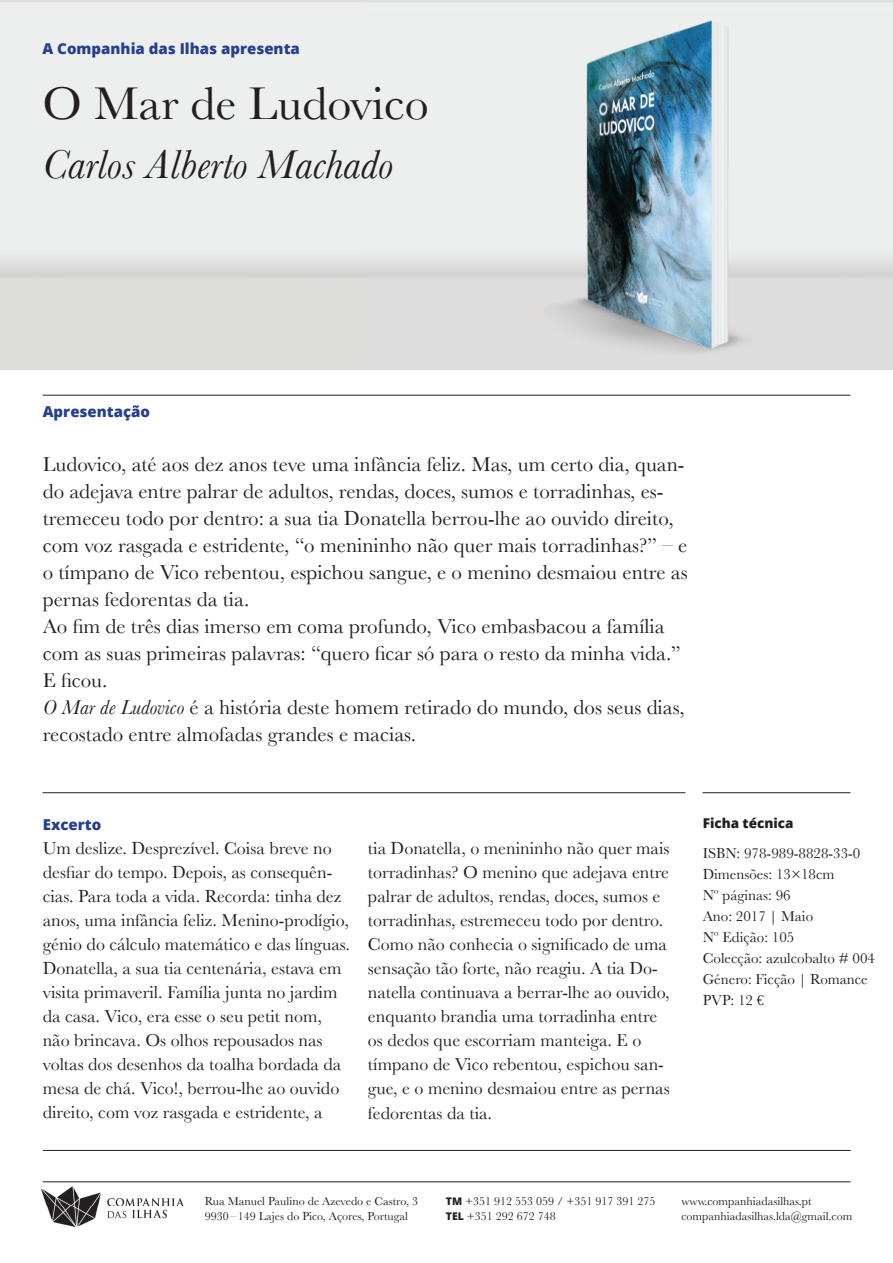
<style>
.page{position:relative;width:893px;height:1263px;background:#fff}
.page>*{position:absolute;margin:0;border:0;box-sizing:border-box;transform-origin:0 0}
.t1{font:48px "Baskerville";color:#231f20}
.t2{font:italic 42px "Baskerville";color:#231f20}
.t3{font:21px/27px "Baskerville";color:#231f20}
.t4{font:18px/24px "Baskerville";color:#231f20}
.t5{font:15px/21px "Baskerville";color:#231f20}
.t6{font:800 15px "Open Sans";color:#253f8e}
.t7{font:800 13.5px "Open Sans";color:#231f20}
.t8{font:12px/15px "Baskerville";color:#231f20}
.s1{font-style:italic}
.s2{font-family:"Open Sans";font-weight:800;font-size:10.5px}
</style>
<div class="page">
<img style="left:41px;top:1181px;width:150px;height:47px">
<hr style="left:43px;top:1181px;width:807px;height:1px;background:#231f20">
<img style="left:364px;top:0;width:529px;height:369px">
<hr style="left:43px;top:1150px;width:808px;height:1px;background:#231f20">
<hr style="left:43px;top:395px;width:807px;height:1px;background:#231f20">
<hr style="left:43px;top:792px;width:642px;height:1px;background:#231f20">
<hr style="left:702px;top:792px;width:148px;height:1px;background:#231f20">
<p class="t6" style="left:43px;top:37px;width:259px">A Companhia das Ilhas apresenta</p>
<h1 class="t1" style="left:43px;top:75px;width:388px">O Mar de Ludovico</h1>
<h2 class="t2" style="left:43px;top:139px;width:353px">Carlos Alberto Machado</h2>
<p class="t6" style="left:43px;top:400px;width:109px">Apresentação</p>
<p class="t3" style="left:43px;top:450px;width:646px">Ludovico, até aos dez anos teve uma infância feliz. Mas, um certo dia, quan&shy;do adejava entre palrar de adultos, rendas, doces, sumos e torradinhas, es&shy;tremeceu todo por dentro: a sua tia Donatella berrou-lhe ao ouvido direito, com voz rasgada e estridente, “o menininho não quer mais torradinhas?” – e o tímpano de Vico rebentou, espichou sangue, e o menino desmaiou entre as pernas fedorentas da tia.<br>Ao fim de três dias imerso em coma profundo, Vico embasbacou a família com as suas primeiras palavras: “quero ficar só para o resto da minha vida.” E ficou.<br><span class="s1">O Mar de Ludovico</span> é a história deste homem retirado do mundo, dos seus dias, recostado entre almofadas grandes e macias.</p>
<p class="t6" style="left:43px;top:813px;width:60px">Excerto</p>
<p class="t4" style="left:43px;top:836px;width:309px">Um deslize. Desprezível. Coisa breve no desfiar do tempo. Depois, as consequên&shy;cias. Para toda a vida. Recorda: tinha dez anos, uma infância feliz. Menino-prodígio, génio do cálculo matemático e das línguas.<br>Donatella, a sua tia centenária, estava em visita primaveril. Família junta no jardim da casa. Vico, era esse o seu petit nom, não brincava. Os olhos repousados nas voltas dos desenhos da toalha bordada da mesa de chá. Vico!, berrou-lhe ao ouvido direito, com voz rasgada e estridente, a</p>
<p class="t4" style="left:368px;top:835px;width:303px">tia Donatella, o menininho não quer mais torradinhas? O menino que adejava entre palrar de adultos, rendas, doces, sumos e torradinhas, estremeceu todo por dentro.<br>Como não conhecia o significado de uma sensação tão forte, não reagiu. A tia Do&shy;natella continuava a berrar-lhe ao ouvido, enquanto brandia uma torradinha entre os dedos que escorriam manteiga. E o tímpano de Vico rebentou, espichou san&shy;gue, e o menino desmaiou entre as pernas fedorentas da tia.</p>
<p class="t7" style="left:703px;top:813px;width:92px">Ficha técnica</p>
<p class="t5" style="left:703px;top:842px;width:174px">ISBN: 978-989-8828-33-0<br>Dimensões: 13×18cm<br>Nº páginas: 96<br>Ano: 2017 | Maio<br>Nº Edição: 105<br>Colecção: azulcobalto # 004<br>Género: Ficção | Romance<br>PVP: 12 €</p>
<p class="t8" style="left:205px;top:1194px;width:215px">Rua Manuel Paulino de Azevedo e Castro, 3<br>9930 – 149 Lajes do Pico, Açores, Portugal</p>
<p class="t8" style="left:446px;top:1194px;width:211px"><span class="s2">TM</span> +351 912 553 059 / +351 917 391 275<br><span class="s2">TEL</span> +351 292 672 748</p>
<p class="t8" style="left:681px;top:1194px;width:172px">www.companhiadasilhas.pt companhiadasilhas.lda@gmail.com</p>
</div>
